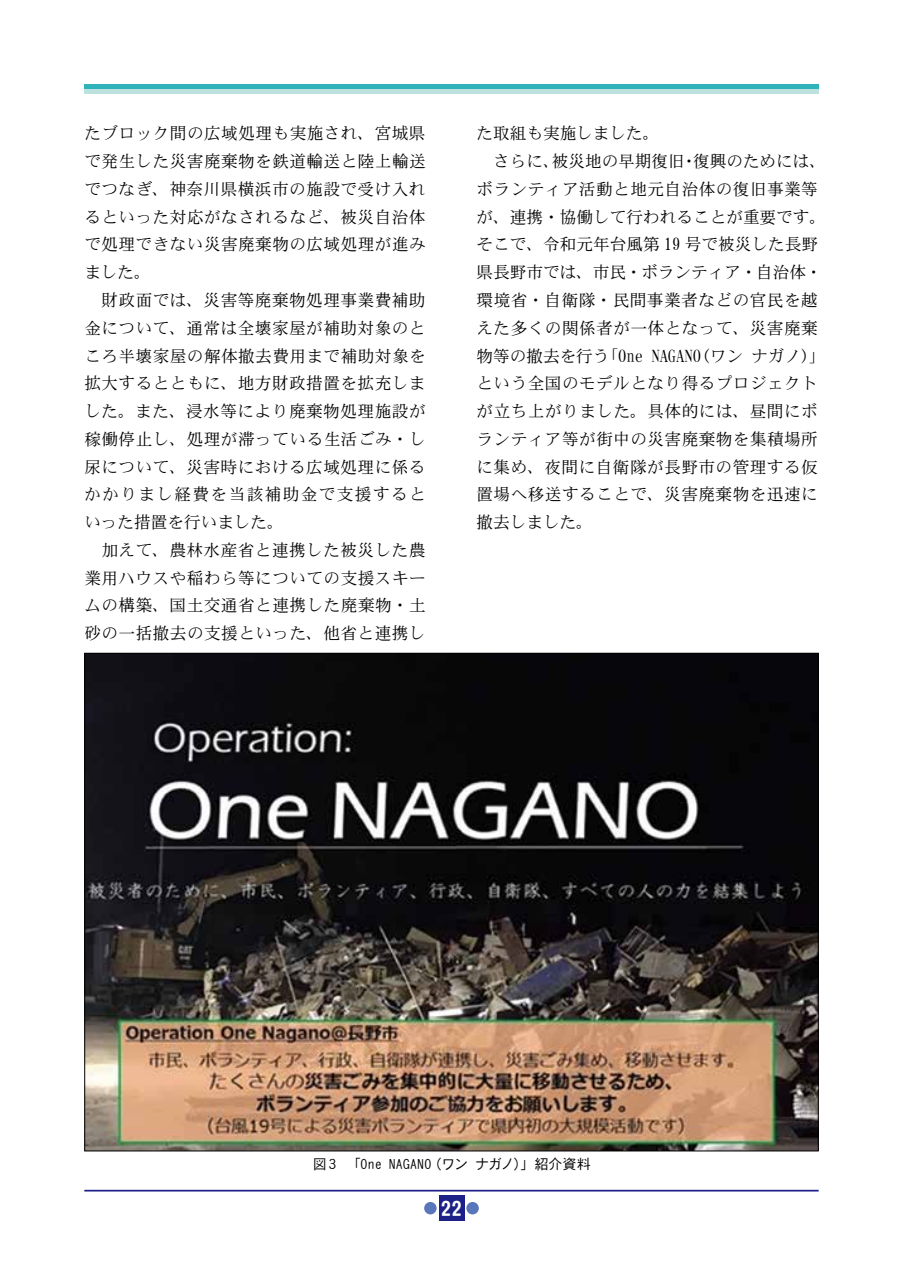
<style>
.page{position:relative;width:903px;height:1275px;background:#fff}
.page>*{position:absolute;margin:0;border:0;box-sizing:border-box;transform-origin:0 0}
.t1{font:21px "DFHS Gothic W7 WIN RKSJ H";color:#fff}
.t2{font:16.62px/27.8px "DFHS Mincho W3 WIN RKSJ H";letter-spacing:.03em;color:#000}
.t3{font:14px "DFHS Gothic W3 WIN RKSJ H";letter-spacing:-.005em;color:#000}
.s1{font-family:"DFHS Gothic W7 WING RKSJ H"}
</style>
<div class="page">
<hr style="left:84px;top:1190px;width:735px;height:1px;background:#1d2088">
<div style="left:439px;top:1196px;width:25px;height:25px;background:#1d2088"></div>
<div style="left:466px;top:1202px;width:13px;height:12px;background:#5976ba;border-radius:50%"></div>
<div style="left:424px;top:1202px;width:13px;height:12px;background:#5976ba;border-radius:50%"></div>
<div style="left:84px;top:89px;width:734px;height:5px;background:#bce1df"></div>
<div style="left:84px;top:84px;width:734px;height:5px;background:#2fb2b9"></div>
<img style="left:86px;top:655px;width:731px;height:494px">
<p class="t2" style="left:84px;top:120px;width:343px">たブロック間の広域処理も実施され、宮城県で発生した災害廃棄物を鉄道輸送と陸上輸送でつなぎ、神奈川県横浜市の施設で受け入れるといった対応がなされるなど、被災自治体で処理できない災害廃棄物の広域処理が進みました。<br>　財政面では、災害等廃棄物処理事業費補助金について、通常は全壊家屋が補助対象のところ半壊家屋の解体撤去費用まで補助対象を拡大するとともに、地方財政措置を拡充しました。また、浸水等により廃棄物処理施設が稼働停止し、処理が滞っている生活ごみ・し尿について、災害時における広域処理に係るかかりまし経費を当該補助金で支援するといった措置を行いました。<br>　加えて、農林水産省と連携した被災した農業用ハウスや稲わら等についての支援スキームの構築、国土交通省と連携した廃棄物・土砂の一括撤去の支援といった、他省と連携し</p>
<p class="t2" style="left:476px;top:120px;width:351px">た取組も実施しました。<br>　さらに、被災地の早期復旧・復興のためには、ボランティア活動と地元自治体の復旧事業等が、連携・協働して行われることが重要です。そこで、令和元年台風第 19 号で被災した長野県長野市では、市民・ボランティア・自治体・環境省・自衛隊・民間事業者などの官民を越えた多くの関係者が一体となって、災害廃棄物等の撤去を行う「One NAGANO（ワン ナガノ）」という全国のモデルとなり得るプロジェクトが立ち上がりました。具体的には、昼間にボランティア等が街中の災害廃棄物を集積場所に集め、夜間に自衛隊が長野市の管理する仮置場へ移送することで、災害廃棄物を迅速に撤去しました。</p>
<p class="t3" style="left:313px;top:1156px;width:279px">図３　「One NAGANO（ワン ナガノ）」紹介資料</p>
<p class="t1" style="left:435px;top:1198px;width:28px"><span class="s1">1</span>22</p>
</div>
